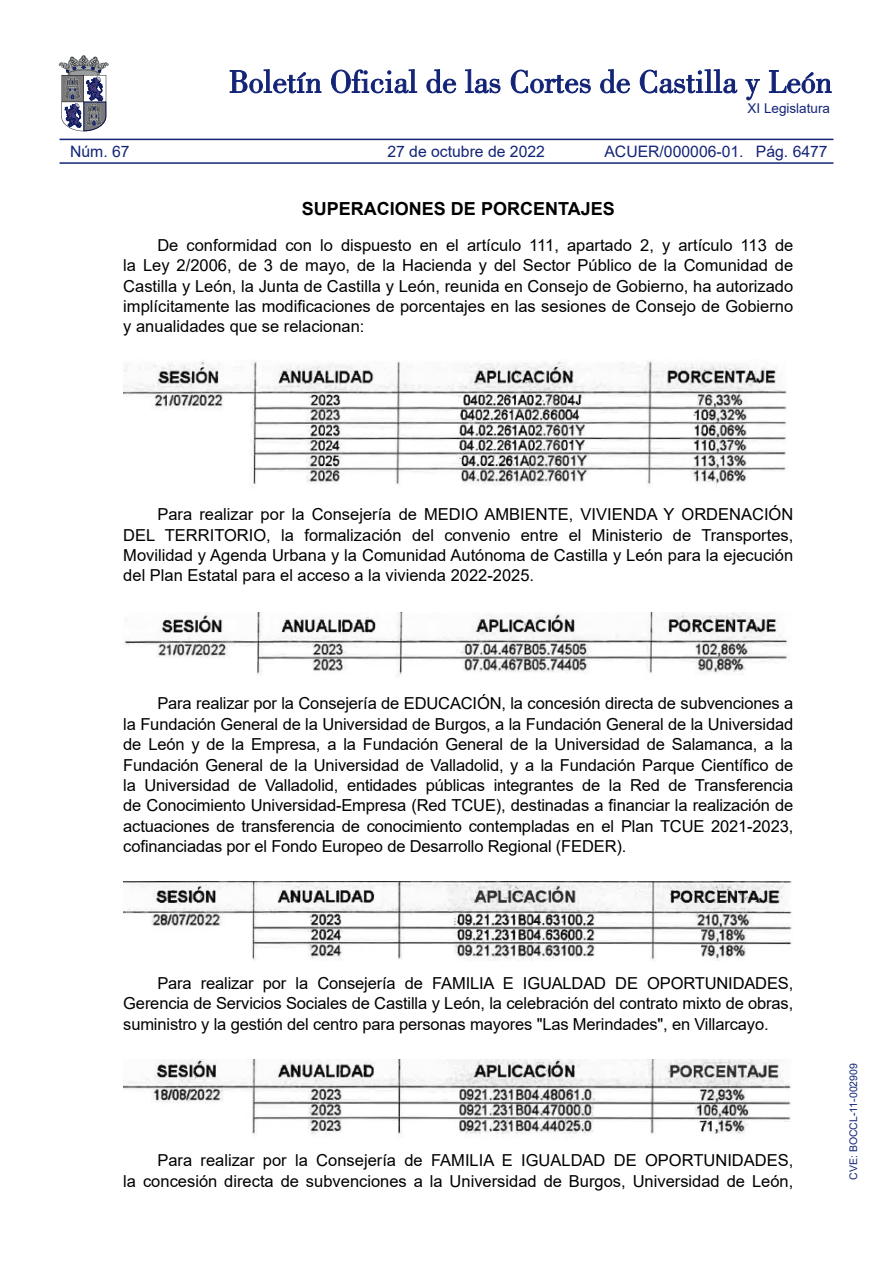
<style>
.page{position:relative;width:893px;height:1263px;background:#fff}
.page>*{position:absolute;margin:0;border:0;box-sizing:border-box;transform-origin:0 0}
.TituloCentradoNegrit{font:700 18px "Arial";color:#000}
.TextoCuerpo{font:16.5px/20.4px "Arial";color:#000;text-align:justify}
.t1{font:15.75px "Arial";color:#132477}
.t2{font:13.5px "Arial";color:#132477}
.t3{font:10.5px "Arial";color:#132477}
</style>
<div class="page">
<svg style="left:230px;top:69px;width:91px;height:24px"></svg>
<svg style="left:331px;top:69px;width:86px;height:24px"></svg>
<svg style="left:426px;top:69px;width:30px;height:24px"></svg>
<svg style="left:465px;top:69px;width:35px;height:24px"></svg>
<svg style="left:511px;top:70px;width:80px;height:23px"></svg>
<svg style="left:600px;top:69px;width:30px;height:24px"></svg>
<svg style="left:640px;top:69px;width:97px;height:24px"></svg>
<svg style="left:745px;top:79px;width:15px;height:21px"></svg>
<svg style="left:769px;top:70px;width:63px;height:23px"></svg>
<svg style="left:59px;top:55px;width:50px;height:76px"></svg>
<hr style="left:60px;top:162px;width:773px;height:2px;background:#132477">
<hr style="left:60px;top:139px;width:773px;height:1px;background:#132477">
<img style="left:123px;top:361px;width:664px;height:127px">
<img style="left:123px;top:613px;width:665px;height:64px">
<img style="left:123px;top:881px;width:669px;height:80px">
<img style="left:123px;top:1059px;width:668px;height:75px">
<p class="t2" style="left:747px;top:99px;width:84px">XI Legislatura</p>
<p class="t1" style="left:70px;top:140px;width:61px">Núm. 67</p>
<p class="t1" style="left:387px;top:140px;width:159px">27 de octubre de 2022</p>
<p class="t1" style="left:604px;top:140px;width:225px">ACUER/000006-01. Pág. 6477</p>
<p class="TituloCentradoNegrit" style="left:302px;top:196px;width:314px">SUPERACIONES DE PORCENTAJES</p>
<p class="TextoCuerpo" style="left:123px;top:235px;width:671px;text-indent:34px">De conformidad con lo dispuesto en el artículo 111, apartado 2, y artículo 113 de la Ley 2/2006, de 3 de mayo, de la Hacienda y del Sector Público de la Comunidad de Castilla y León, la Junta de Castilla y León, reunida en Consejo de Gobierno, ha autorizado implícitamente las modificaciones de porcentajes en las sesiones de Consejo de Gobierno y anualidades que se relacionan:</p>
<p class="TextoCuerpo" style="left:123px;top:504px;width:671px;text-indent:34px">Para realizar por la Consejería de MEDIO AMBIENTE, VIVIENDA Y ORDENACIÓN DEL TERRITORIO, la formalización del convenio entre el Ministerio de Transportes, Movilidad y Agenda Urbana y la Comunidad Autónoma de Castilla y León para la ejecución del Plan Estatal para el acceso a la vivienda 2022-2025.</p>
<p class="TextoCuerpo" style="left:123px;top:693px;width:671px;text-indent:34px">Para realizar por la Consejería de EDUCACIÓN, la concesión directa de subvenciones a la Fundación General de la Universidad de Burgos, a la Fundación General de la Universidad de León y de la Empresa, a la Fundación General de la Universidad de Salamanca, a la Fundación General de la Universidad de Valladolid, y a la Fundación Parque Científico de la Universidad de Valladolid, entidades públicas integrantes de la Red de Transferencia de Conocimiento Universidad-Empresa (Red TCUE), destinadas a financiar la realización de actuaciones de transferencia de conocimiento contempladas en el Plan TCUE 2021-2023, cofinanciadas por el Fondo Europeo de Desarrollo Regional (FEDER).</p>
<p class="TextoCuerpo" style="left:123px;top:973px;width:671px;text-indent:34px">Para realizar por la Consejería de FAMILIA E IGUALDAD DE OPORTUNIDADES, Gerencia de Servicios Sociales de Castilla y León, la celebración del contrato mixto de obras, suministro y la gestión del centro para personas mayores "Las Merindades", en Villarcayo.</p>
<p class="TextoCuerpo" style="left:123px;top:1150px;width:671px;text-align:right">Para realizar por la Consejería de FAMILIA E IGUALDAD DE OPORTUNIDADES,<br>la concesión directa de subvenciones a la Universidad de Burgos, Universidad de León,</p>
<p class="t3" style="left:846px;top:1180px;width:118px;rotate:-90deg">CVE: BOCCL-11-002909</p>
</div>
